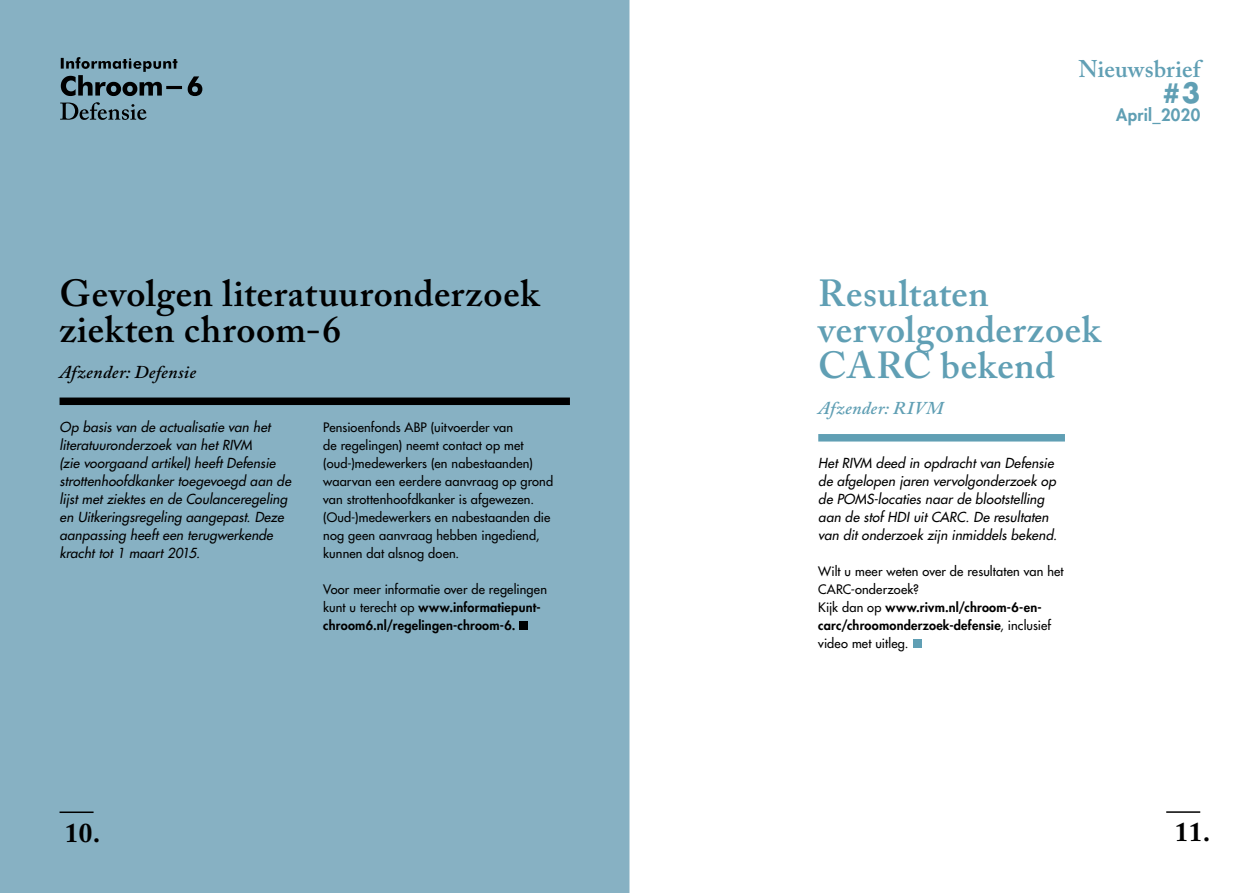
<style>
.page{position:relative;width:1259px;height:893px;background:#fff}
.page>*{position:absolute;margin:0;border:0;box-sizing:border-box;transform-origin:0 0}
.t1{font:600 37.5px/36px "Adobe Caslon Pro";letter-spacing:.015em;color:#000}
.t2{font:600 37.5px/36px "Adobe Caslon Pro";letter-spacing:.015em;color:#609fb4}
.t3{font:700 27px "Adobe Caslon Pro";color:#000}
.t4{font:700 27px "Futura";color:#609fb4}
.t5{font:600 24px "Adobe Caslon Pro";letter-spacing:.005em;color:#609fb4}
.t6{font:italic 600 18px "Adobe Caslon Pro";letter-spacing:.015em;color:#000}
.t7{font:italic 600 18px "Adobe Caslon Pro";letter-spacing:.025em;color:#609fb4}
.t8{font:800 16.5px "Futura";letter-spacing:.02em;color:#609fb4}
.t9{font:italic 13.5px/18px "Futura";letter-spacing:.01em;color:#000}
.t10{font:12.75px/18px "Futura";letter-spacing:.015em;color:#000}
.t11{font:800 12.75px/18px "Futura";letter-spacing:.015em;color:#000}
.s1{font-weight:400}
.s2{font-weight:800}
</style>
<div class="page">
<div style="left:0;top:0;width:629px;height:893px;background:#87b1c3"></div>
<hr style="left:60px;top:811px;width:34px;height:2px;background:#000">
<svg style="left:60px;top:102px;width:87px;height:18px;background:#5f7d8a"></svg>
<svg style="left:61px;top:57px;width:141px;height:39px;background:#5d7b87"></svg>
<hr style="left:1166px;top:811px;width:34px;height:2px;background:#000">
<div style="left:913px;top:639px;width:9px;height:9px;background:#609fb4"></div>
<div style="left:818px;top:434px;width:247px;height:7px;background:#609fb4"></div>
<div style="left:60px;top:398px;width:510px;height:7px;background:#000"></div>
<div style="left:519px;top:621px;width:9px;height:9px;background:#000"></div>
<h1 class="t1" style="left:60px;top:275px;width:481px">Gevolgen literatuuronderzoek ziekten chroom-6</h1>
<h3 class="t6" style="left:60px;top:361px;width:138px">Afzender: Defensie</h3>
<p class="t9" style="left:60px;top:418px;width:233px">Op basis van de actualisatie van het literatuuronderzoek van het RIVM<br>(zie voorgaand artikel) heeft Defensie strottenhoofdkanker toegevoegd aan de lijst met ziektes en de Coulanceregeling en Uitkeringsregeling aangepast. Deze aanpassing heeft een terugwerkende kracht tot 1 maart 2015.</p>
<p class="t10" style="left:323px;top:418px;width:231px">Pensioenfonds ABP (uitvoerder van<br>de regelingen) neemt contact op met (oud-)medewerkers (en nabestaanden) waarvan een eerdere aanvraag op grond van strottenhoofdkanker is afgewezen. (Oud-)medewerkers en nabestaanden die nog geen aanvraag hebben ingediend, kunnen dat alsnog doen.</p>
<p class="t11" style="left:323px;top:580px;width:225px"><span class="s1">Voor meer informatie over de regelingen kunt u terecht op</span> www.informatiepunt&shy;chroom6.nl/regelingen-chroom-6.</p>
<h3 class="t5" style="left:1078px;top:55px;width:123px">Nieuwsbrief</h3>
<h2 class="t4" style="left:1162px;top:74px;width:40px">#3</h2>
<p class="t8" style="left:1116px;top:104px;width:86px">April_2020</p>
<h1 class="t2" style="left:818px;top:275px;width:284px">Resultaten vervolgonderzoek<br>CARC bekend</h1>
<h3 class="t7" style="left:818px;top:397px;width:127px">Afzender: RIVM</h3>
<p class="t9" style="left:818px;top:454px;width:240px">Het RIVM deed in opdracht van Defensie de afgelopen jaren vervolgonderzoek op de POMS-locaties naar de blootstelling aan de stof HDI uit CARC. De resultaten van dit onderzoek zijn inmiddels bekend.</p>
<p class="t10" style="left:818px;top:562px;width:247px">Wilt u meer weten over de resultaten van het<br>CARC-onderzoek?<br>Kijk dan op <span class="s2">www.rivm.nl/chroom-6-en&shy;carc/chroomonderzoek-defensie</span>, inclusief video met uitleg.</p>
<h2 class="t3" style="left:65px;top:816px;width:37px">10.</h2>
<h2 class="t3" style="left:1174px;top:816px;width:37px">11.</h2>
</div>
